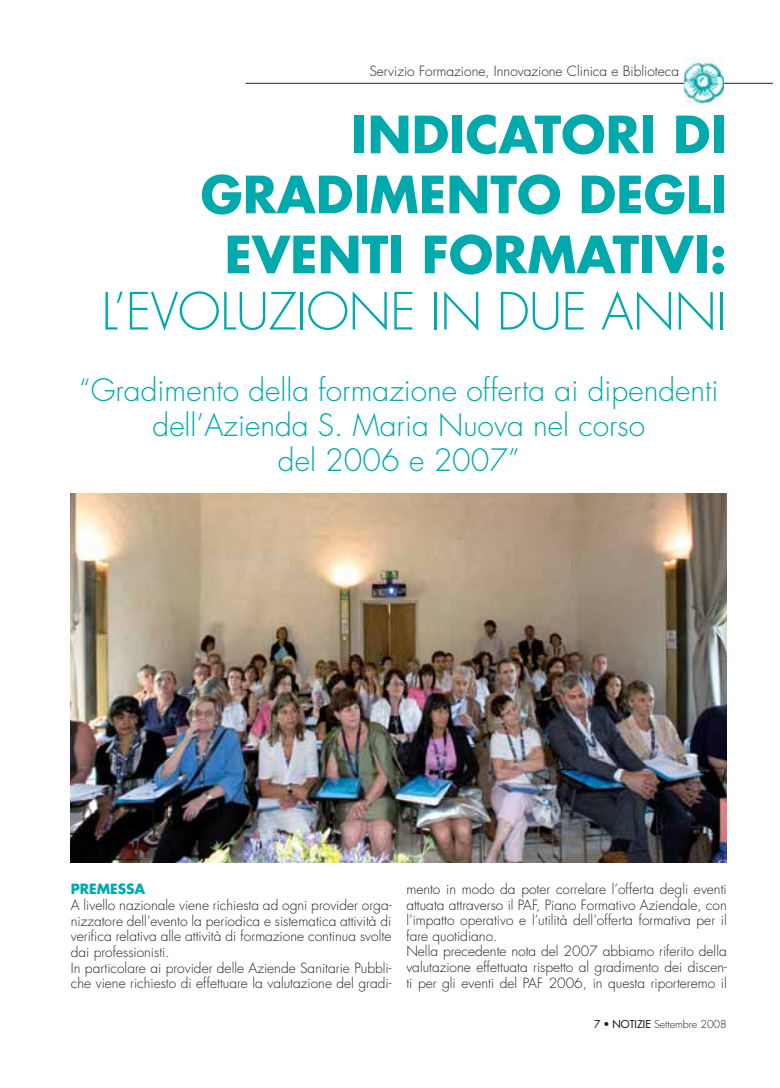
<style>
.page{position:relative;width:780px;height:1088px;background:#fff}
.page>*{position:absolute;margin:0;border:0;box-sizing:border-box;transform-origin:0 0}
.t1{font:700 50px/60px "Futura";color:#00aaac;text-align:right}
.t2{font:300 50px "Futura";letter-spacing:-.01em;color:#00aaac}
.t3{font:300 30px/35px "Futura";color:#00aaac;text-align:center}
.t4{font:300 13.75px/15.6px "Futura";color:#231f20}
.t5{font:700 13.75px "Futura";letter-spacing:-.005em;color:#00aaac}
.t6{font:300 10.62px "Futura";color:#231f20}
.s1{font-weight:400}
</style>
<div class="page">
<hr style="left:245px;top:83px;width:527px;height:1px;background:#231f20">
<img style="left:684px;top:58px;width:39px;height:50px">
<img style="left:71px;top:493px;width:655px;height:369px">
<p class="t4" style="left:369px;top:65px;width:311px">Servizio Formazione, Innovazione Clinica e Biblioteca</p>
<h1 class="t1" style="left:200px;top:109px;width:527px">INDICATORI DI<br>GRADIMENTO DEGLI<br>EVENTI FORMATIVI:</h1>
<h1 class="t2" style="left:101px;top:288px;width:627px">L’EVOLUZIONE IN DUE ANNI</h1>
<h2 class="t3" style="left:79px;top:375px;width:640px">“Gradimento della formazione offerta ai dipendenti dell’Azienda S. Maria Nuova nel corso<br>del 2006 e 2007”</h2>
<p class="t5" style="left:71px;top:883px;width:76px">PREMESSA</p>
<p class="t4" style="left:71px;top:898px;width:322px">A livello nazionale viene richiesta ad ogni provider orga&shy;nizzatore dell’evento la periodica e sistematica attività di verifica relativa alle attività di formazione continua svolte dai professionisti.<br>In particolare ai provider delle Aziende Sanitarie Pubbli&shy;che viene richiesto di effettuare la valutazione del gradi-</p>
<p class="t4" style="left:406px;top:882px;width:322px">mento in modo da poter correlare l’offerta degli eventi attuata attraverso il PAF, Piano Formativo Aziendale, con l’impatto operativo e l’utilità dell’offerta formativa per il fare quotidiano.<br>Nella precedente nota del 2007 abbiamo riferito della valutazione effettuata rispetto al gradimento dei discen&shy;ti per gli eventi del PAF 2006, in questa riporteremo il</p>
<p class="t6" style="left:594px;top:1019px;width:134px"><span class="s1">7 • NOTIZIE</span> Settembre 2008</p>
</div>
